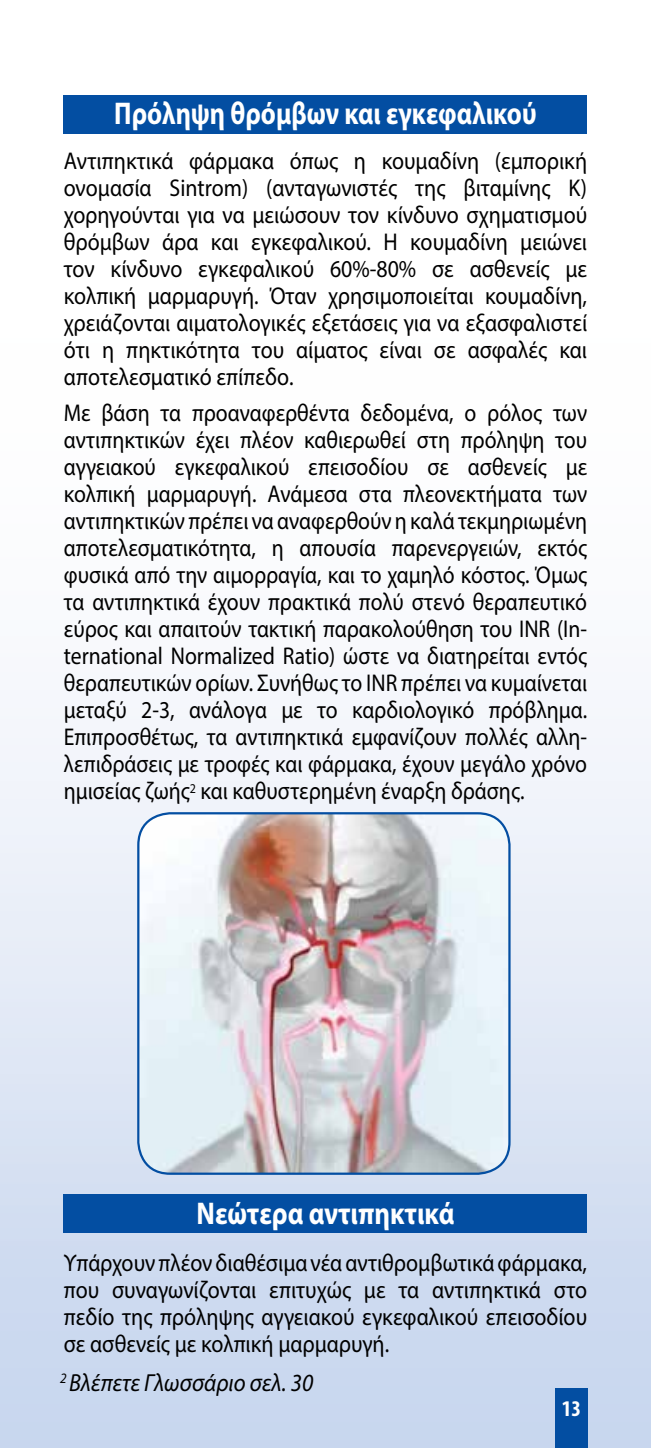
<style>
.page{position:relative;width:651px;height:1448px;background:#fff}
.page>*{position:absolute;margin:0;border:0;box-sizing:border-box;transform-origin:0 0}
.t1{font:700 31.5px "Myriad Pro";color:#fff;scale:.83 1}
.t2{font:700 31.5px "Myriad Pro";color:#fff;scale:.85 1}
.t3{font:italic 24.75px "Myriad Pro";color:#000;scale:.92 1}
.t4{font:24.3px/27px "Myriad Pro";color:#000;text-align:justify;scale:.89 1}
.t5{font:24.3px/27px "Myriad Pro";color:#000;text-align:justify;scale:.9 1}
.t6{font:700 condensed 22.5px "Myriad Pro";color:#fff}
</style>
<div class="page">
<div style="left:0;top:328px;width:651px;height:1120px;background:linear-gradient(to bottom,#fff,#c7d5ee)"></div>
<div style="left:555px;top:1388px;width:32px;height:60px;background:#034ea2"></div>
<div style="left:64px;top:96px;width:523px;height:38px;background:#034ea2"></div>
<div style="left:64px;top:1194px;width:523px;height:38px;background:#034ea2"></div>
<img style="left:140px;top:813px;width:369px;height:361px">
<div style="left:137px;top:812px;width:373px;height:363px;border:2px solid #034ea2;border-radius:32px"></div>
<p class="t1" style="left:114px;top:93px;width:510px">Πρόληψη θρόμβων και εγκεφαλικού</p>
<p class="t5" style="left:64px;top:147px;width:583px">Αντιπηκτικά φάρμακα όπως η κουμαδίνη (εμπορική ονομασία Sintrom) (ανταγωνιστές της βιταμίνης Κ) χορηγούνται για να μειώσουν τον κίνδυνο σχηματισμού θρόμβων άρα και εγκεφαλικού. Η κουμαδίνη μειώνει τον κίνδυνο εγκεφαλικού 60%-80% σε ασθενείς με κολπική μαρμαρυγή. Όταν χρησιμοποιείται κουμαδίνη, χρειάζονται αιματολογικές εξετάσεις για να εξασφαλιστεί ότι η πηκτικότητα του αίματος είναι σε ασφαλές και αποτελεσματικό επίπεδο.</p>
<p class="t4" style="left:64px;top:399px;width:589px">Με βάση τα προαναφερθέντα δεδομένα, ο ρόλος των αντιπηκτικών έχει πλέον καθιερωθεί στη πρόληψη του αγγειακού εγκεφαλικού επεισοδίου σε ασθενείς με κολπική μαρμαρυγή. Ανάμεσα στα πλεονεκτήματα των αντιπηκτικών πρέπει να αναφερθούν η καλά τεκμηριωμένη αποτελεσματικότητα, η απουσία παρενεργειών, εκτός φυσικά από την αιμορραγία, και το χαμηλό κόστος. Όμως τα αντιπηκτικά έχουν πρακτικά πολύ στενό θεραπευτικό εύρος και απαιτούν τακτική παρακολούθηση του INR (In&shy;ternational Normalized Ratio) ώστε να διατηρείται εντός θεραπευτικών ορίων. Συνήθως το INR πρέπει να κυμαίνεται μεταξύ 2-3, ανάλογα με το καρδιολογικό πρόβλημα.<br>Επιπροσθέτως, τα αντιπηκτικά εμφανίζουν πολλές αλλη&shy;λεπιδράσεις με τροφές και φάρμακα, έχουν μεγάλο χρόνο ημισείας ζωής<sup>2</sup> και καθυστερημένη έναρξη δράσης.</p>
<p class="t2" style="left:196px;top:1193px;width:305px">Νεώτερα αντιπηκτικά</p>
<p class="t5" style="left:64px;top:1249px;width:583px">Υπάρχουν πλέον διαθέσιμα νέα αντιθρομβωτικά φάρμακα, που συναγωνίζονται επιτυχώς με τα αντιπηκτικά στο πεδίο της πρόληψης αγγειακού εγκεφαλικού επεισοδίου σε ασθενείς με κολπική μαρμαρυγή.</p>
<p class="t3" style="left:60px;top:1367px;width:277px"><sup>2</sup> Βλέπετε Γλωσσάριο σελ. 30</p>
<p class="t6" style="left:562px;top:1394px;width:21px">13</p>
</div>
